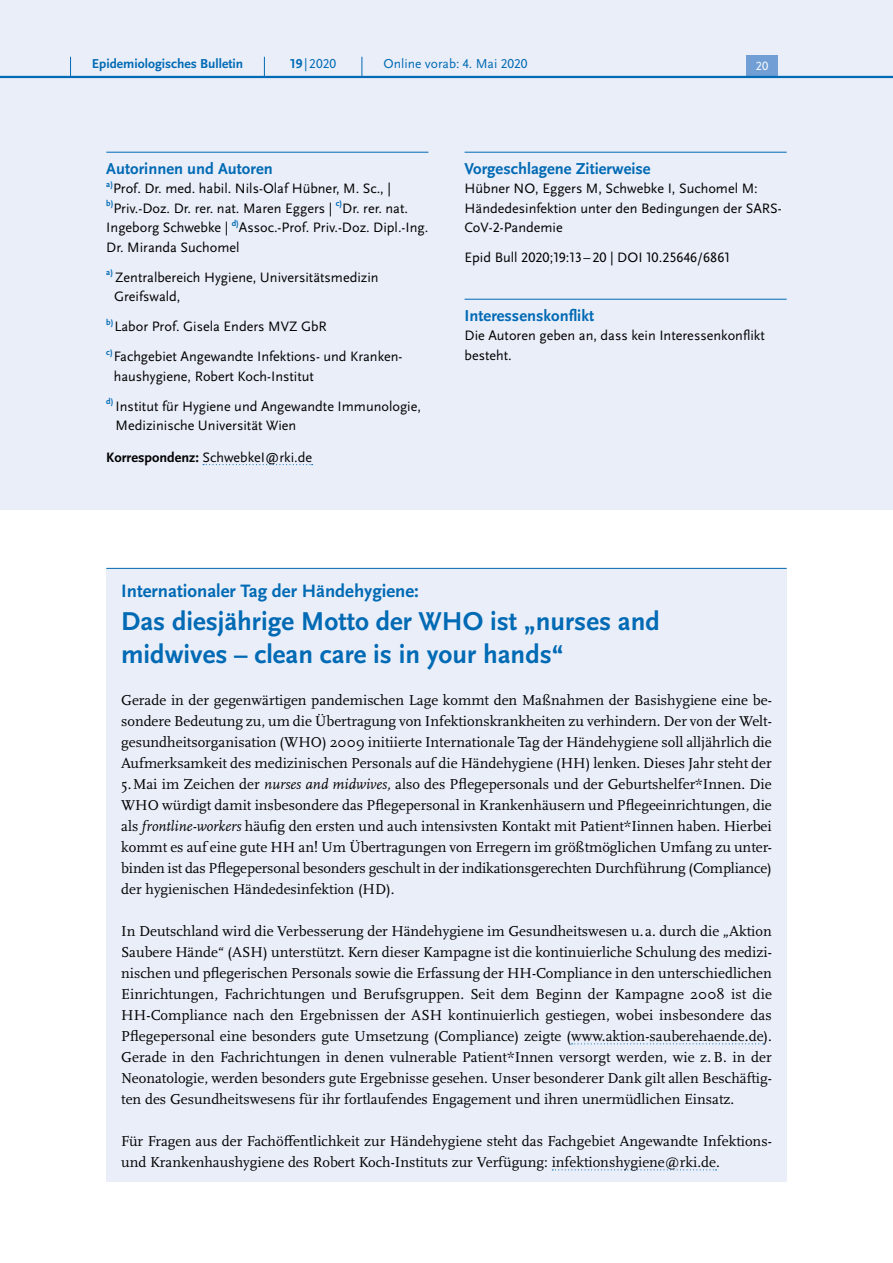
<style>
.page{position:relative;width:893px;height:1263px;background:#fff}
.page>*{position:absolute;margin:0;border:0;box-sizing:border-box;transform-origin:0 0}
.t1{font:700 27px/33px "Scala Sans Pro";color:#006ab4}
.t2{font:700 18.75px "Scala Sans Pro";color:#006ab4}
.t3{font:700 16.5px "Scala Sans Pro";color:#006ab4}
.t4{font:15px/21px "Scala Pro";color:#000;text-align:justify}
.t5{font:14.25px/19.5px "Scala Sans Pro";color:#000}
.t6{font:13.5px "Scala Sans Pro";color:#006ab4}
.t7{font:700 13.5px "Scala Sans Pro";color:#006ab4}
.t8{font:12.45px "Scala Sans Pro";color:#fff}
.s1{font-weight:700}
.s2{font-style:italic}
</style>
<div class="page">
<div style="left:0;top:78px;width:893px;height:432px;background:#eaeef9"></div>
<hr style="left:106px;top:152px;width:322px;height:1px;background:#006ab4">
<svg style="left:203px;top:464px;width:110px;height:1px"></svg>
<hr style="left:465px;top:152px;width:322px;height:1px;background:#006ab4">
<hr style="left:465px;top:299px;width:322px;height:1px;background:#006ab4">
<div style="left:106px;top:568px;width:681px;height:614px;background:#eaeef9"></div>
<hr style="left:106px;top:568px;width:681px;height:1px;background:#006ab4">
<svg style="left:572px;top:1043px;width:192px;height:1px"></svg>
<svg style="left:552px;top:1169px;width:164px;height:1px"></svg>
<div style="left:0;top:0;width:893px;height:77px;background:#eaeef9"></div>
<div style="left:746px;top:55px;width:32px;height:21px;background:#719ed4"></div>
<hr style="left:0;top:76px;width:893px;height:2px;background:#006ab4">
<svg style="left:70px;top:57px;width:1px;height:19px"></svg>
<svg style="left:264px;top:57px;width:1px;height:19px"></svg>
<svg style="left:362px;top:57px;width:1px;height:19px"></svg>
<p class="t7" style="left:92px;top:55px;width:153px">Epidemiologisches Bulletin</p>
<p class="t6" style="left:290px;top:55px;width:47px"><span class="s1">19</span> |2020</p>
<p class="t6" style="left:384px;top:55px;width:146px">Online vorab: 4. Mai 2020</p>
<p class="t8" style="left:756px;top:59px;width:14px">20</p>
<p class="t3" style="left:106px;top:158px;width:168px">Autorinnen und Autoren</p>
<p class="t5" style="left:106px;top:179px;width:324px"><sup>a)</sup>Prof. Dr. med. habil. Nils-Olaf Hübner, M. Sc., | <sup>b)</sup>Priv.-Doz. Dr. rer. nat. Maren Eggers | <sup>c)</sup>Dr. rer. nat.<br>Ingeborg Schwebke | <sup>d)</sup>Assoc.-Prof. Priv.-Doz. Dipl.-Ing.<br>Dr. Miranda Suchomel</p>
<p class="t5" style="left:114px;top:267px;width:266px;text-indent:-8px"><sup>a)</sup> Zentralbereich Hygiene, Universitätsmedizin<br>Greifswald,</p>
<p class="t5" style="left:106px;top:311px;width:298px;line-height:30px"><sup>b)</sup> Labor Prof. Gisela Enders MVZ GbR<br><sup>c)</sup> Fachgebiet Angewandte Infektions- und Kranken-</p>
<p class="t5" style="left:106px;top:361px;width:316px;line-height:30px;text-indent:7px">haushygiene, Robert Koch-Institut<br><sup>d)</sup> Institut für Hygiene und Angewandte Immunologie,</p>
<p class="t5" style="left:116px;top:416px;width:182px">Medizinische Universität Wien</p>
<p class="t5" style="left:106px;top:447px;width:207px"><span class="s1">Korrespondenz:</span> SchwebkeI@rki.de</p>
<p class="t3" style="left:465px;top:158px;width:188px">Vorgeschlagene Zitierweise</p>
<p class="t5" style="left:465px;top:179px;width:319px">Hübner NO, Eggers M, Schwebke I, Suchomel M:<br>Händedesinfektion unter den Bedingungen der SARS-<br>CoV-2-Pandemie</p>
<p class="t5" style="left:465px;top:248px;width:267px">Epid Bull 2020;19:13–20 | DOI 10.25646/6861</p>
<p class="t3" style="left:465px;top:305px;width:131px">Interessenskonflikt</p>
<p class="t5" style="left:465px;top:326px;width:302px">Die Autoren geben an, dass kein Interessenkonflikt besteht.</p>
<p class="t2" style="left:121px;top:580px;width:299px">Internationaler Tag der Händehygiene:</p>
<h1 class="t1" style="left:121px;top:605px;width:540px">Das diesjährige Motto der WHO ist „nurses and midwives – clean care is in your hands“</h1>
<p class="t4" style="left:121px;top:689px;width:652px">Gerade in der gegenwärtigen pandemischen Lage kommt den Maßnahmen der Basishygiene eine be&shy;sondere Bedeutung zu, um die Übertragung von Infektionskrankheiten zu verhindern. Der von der Welt&shy;gesundheitsorganisation (WHO) 2009 initiierte Internationale Tag der Händehygiene soll alljährlich die Aufmerksamkeit des medizinischen Personals auf die Händehygiene (HH) lenken. Dieses Jahr steht der 5.Mai im Zeichen der <span class="s2">nurses and midwives,</span> also des Pflegepersonals und der Geburtshelfer*Innen. Die WHO würdigt damit insbesondere das Pflegepersonal in Krankenhäusern und Pflegeeinrichtungen, die als <span class="s2">frontline-workers</span> häufig den ersten und auch intensivsten Kontakt mit Patient*Iinnen haben. Hierbei kommt es auf eine gute HH an! Um Übertragungen von Erregern im größtmöglichen Umfang zu unter&shy;binden ist das Pflegepersonal besonders geschult in der indikationsgerechten Durchführung (Compliance) der hygienischen Händedesinfektion (HD).</p>
<p class="t4" style="left:121px;top:920px;width:652px">In Deutschland wird die Verbesserung der Händehygiene im Gesundheitswesen u. a. durch die „Aktion Saubere Hände“ (ASH) unterstützt. Kern dieser Kampagne ist die kontinuierliche Schulung des medizi&shy;nischen und pflegerischen Personals sowie die Erfassung der HH-Compliance in den unterschiedlichen Einrichtungen, Fachrichtungen und Berufsgruppen. Seit dem Beginn der Kampagne 2008 ist die HH-Compliance nach den Ergebnissen der ASH kontinuierlich gestiegen, wobei insbesondere das Pflegepersonal eine besonders gute Umsetzung (Compliance) zeigte (www.aktion-sauberehaende.de).<br>Gerade in den Fachrichtungen in denen vulnerable Patient*Innen versorgt werden, wie z. B. in der Neonatologie, werden besonders gute Ergebnisse gesehen. Unser besonderer Dank gilt allen Beschäftig&shy;ten des Gesundheitswesens für ihr fortlaufendes Engagement und ihren unermüdlichen Einsatz.</p>
<p class="t4" style="left:121px;top:1130px;width:652px">Für Fragen aus der Fachöffentlichkeit zur Händehygiene steht das Fachgebiet Angewandte Infektions&shy;und Krankenhaushygiene des Robert Koch-Instituts zur Verfügung: infektionshygiene@rki.de.</p>
</div>
